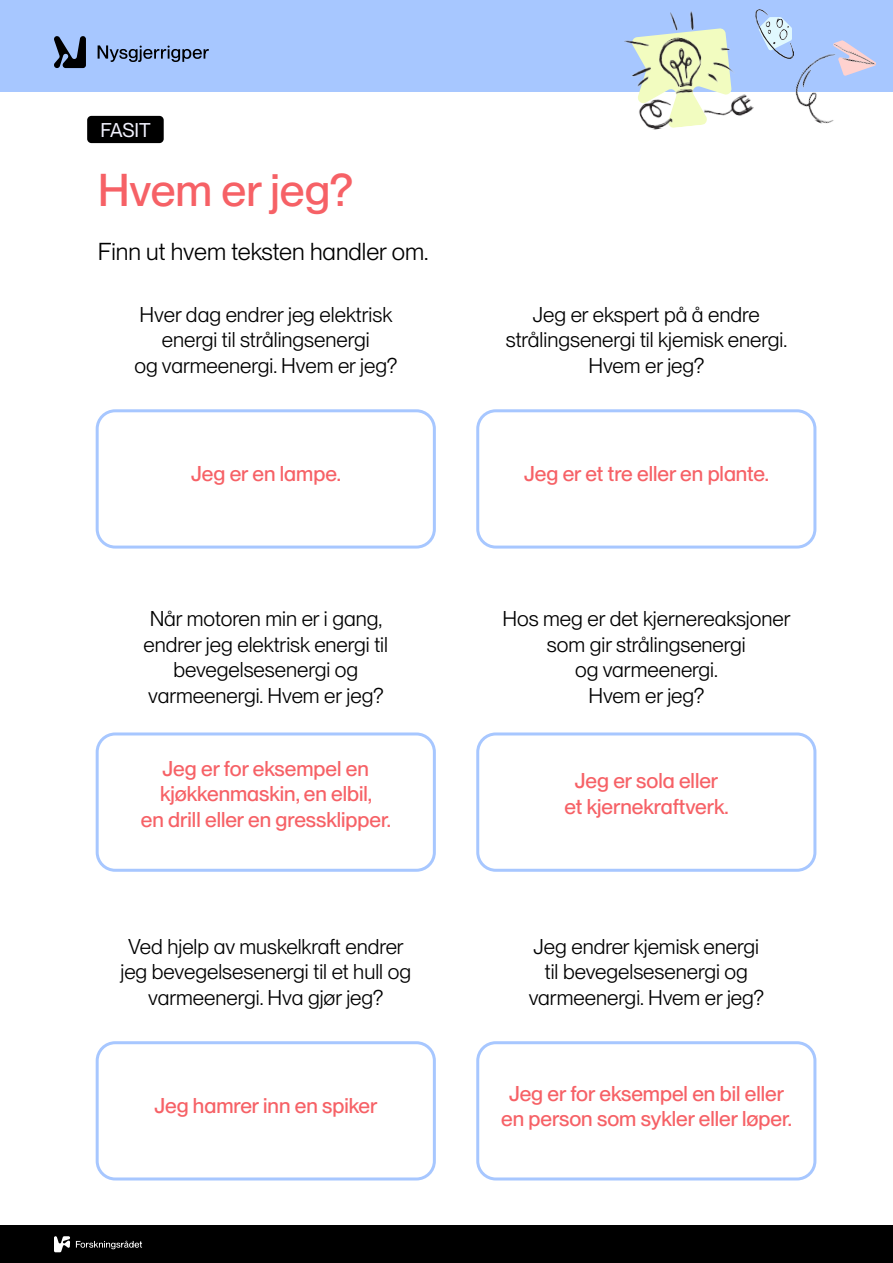
<style>
.page{position:relative;width:893px;height:1263px;background:#fff}
.page>*{position:absolute;margin:0;border:0;box-sizing:border-box;transform-origin:0 0}
.Tittel{font:500 45px "PP Neue Montreal";color:#f66166}
.Ingress{font:24px "PP Neue Montreal";color:#000}
.Brødtekst{font:21px/25.5px "PP Neue Montreal";color:#000;text-align:center}
.Brødtekst-2{font:500 21px/25.5px "PP Neue Montreal";color:#f66166;text-align:center}
.Mellomtittel_1{font:19.5px "PP Neue Montreal";letter-spacing:-.01em;color:#f2f2fe}
</style>
<div class="page">
<div style="left:0;top:1225px;width:893px;height:38px;background:#000"></div>
<svg style="left:54px;top:1236px;width:16px;height:16px"></svg>
<svg style="left:76px;top:1241px;width:66px;height:8px"></svg>
<div style="left:0;top:0;width:893px;height:91px;background:#a7c7ff"></div>
<img style="left:756px;top:10px;width:36px;height:49px">
<img style="left:622px;top:11px;width:133px;height:119px">
<img style="left:786px;top:37px;width:90px;height:87px">
<svg style="left:98px;top:45px;width:111px;height:17px"></svg>
<svg style="left:54px;top:36px;width:32px;height:32px"></svg>
<div style="left:87px;top:116px;width:77px;height:27px;background:#000;border-radius:4px"></div>
<div style="left:96px;top:409px;width:340px;height:140px;border:3px solid #a7c7ff;border-radius:18px"></div>
<div style="left:96px;top:732px;width:340px;height:140px;border:3px solid #a7c7ff;border-radius:18px"></div>
<div style="left:96px;top:1041px;width:340px;height:139px;border:3px solid #a7c7ff;border-radius:18px"></div>
<div style="left:476px;top:409px;width:340px;height:140px;border:3px solid #a7c7ff;border-radius:18px"></div>
<div style="left:476px;top:732px;width:340px;height:140px;border:3px solid #a7c7ff;border-radius:18px"></div>
<div style="left:476px;top:1041px;width:340px;height:139px;border:3px solid #a7c7ff;border-radius:18px"></div>
<h2 class="Mellomtittel_1" style="left:101px;top:119px;width:52px">FASIT</h2>
<h1 class="Tittel" style="left:98px;top:164px;width:256px">Hvem er jeg?</h1>
<p class="Ingress" style="left:98px;top:238px;width:332px">Finn ut hvem teksten handler om.</p>
<p class="Brødtekst" style="left:134px;top:301px;width:264px">Hver dag endrer jeg elektrisk energi til strålingsenergi<br>og varmeenergi. Hvem er jeg?</p>
<p class="Brødtekst-2" style="left:191px;top:461px;width:151px">Jeg er en lampe.</p>
<p class="Brødtekst" style="left:150px;top:606px;width:234px">Når motoren min er i gang,</p>
<p class="Brødtekst" style="left:143px;top:631px;width:246px">endrer jeg elektrisk energi til</p>
<p class="Brødtekst" style="left:148px;top:657px;width:237px">bevegelsesenergi og varmeenergi. Hvem er jeg?</p>
<p class="Brødtekst-2" style="left:141px;top:755px;width:252px">Jeg er for eksempel en kjøkkenmaskin, en elbil,<br>en drill eller en gressklipper.</p>
<p class="Brødtekst" style="left:120px;top:933px;width:292px">Ved hjelp av muskelkraft endrer jeg bevegelsesenergi til et hull og varmeenergi. Hva gjør jeg?</p>
<p class="Brødtekst-2" style="left:154px;top:1093px;width:225px">Jeg hamrer inn en spiker</p>
<p class="Brødtekst" style="left:506px;top:301px;width:283px">Jeg er ekspert på å endre strålingsenergi til kjemisk energi.<br>Hvem er jeg?</p>
<p class="Brødtekst-2" style="left:524px;top:461px;width:246px">Jeg er et tre eller en plante.</p>
<p class="Brødtekst" style="left:503px;top:606px;width:290px">Hos meg er det kjernereaksjoner som gir strålingsenergi<br>og varmeenergi.<br>Hvem er jeg?</p>
<p class="Brødtekst-2" style="left:564px;top:768px;width:166px">Jeg er sola eller et kjernekraftverk.</p>
<p class="Brødtekst" style="left:529px;top:933px;width:237px">Jeg endrer kjemisk energi til bevegelsesenergi og varmeenergi. Hvem er jeg?</p>
<p class="Brødtekst-2" style="left:501px;top:1080px;width:292px">Jeg er for eksempel en bil eller en person som sykler eller løper.</p>
</div>
